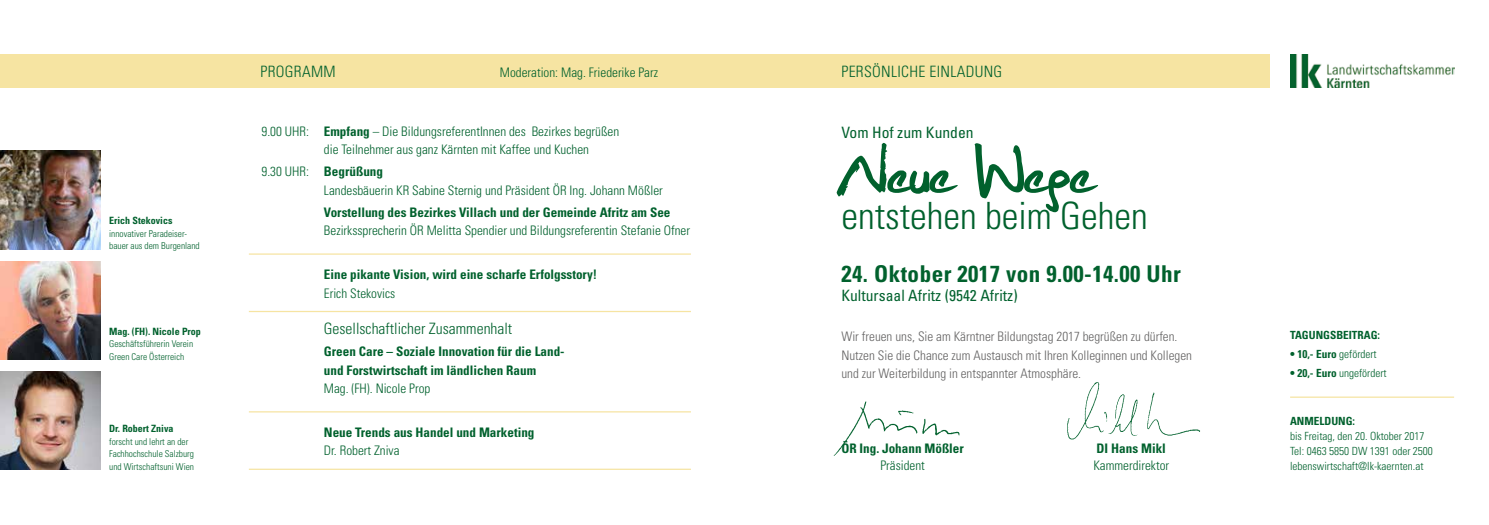
<style>
.page{position:relative;width:1489px;height:525px;background:#fff}
.page>*{position:absolute;margin:0;border:0;box-sizing:border-box;transform-origin:0 0}
.t1{font:92.5px "Christopherhand";letter-spacing:-.02em;color:#01612d}
.t2{font:300 condensed 37.5px "Univers";color:#01612d}
.t3{font:700 condensed 23.12px "Univers";letter-spacing:.02em;color:#01612d}
.t4{font:condensed 15.62px "Univers";color:#01612d}
.t5{font:300 condensed 15.62px "Univers";color:#01612d}
.t6{font:300 condensed 15.62px "Univers";letter-spacing:.02em;color:#01612d}
.t7{font:300 condensed 13.12px/18.4px "Univers";color:#01612d}
.t8{font:700 condensed 13.12px/18.4px "Univers";color:#01612d}
.t9{font:300 condensed 13.12px/18.8px "Univers";color:#646363}
.t10{font:300 condensed 11.25px/15px "Univers";color:#01612d}
.t11{font:700 condensed 11.25px "Univers";color:#01612d}
.t12{font:700 condensed 10px "Univers";color:#01612d}
.t13{font:300 condensed 9.38px/12.5px "Univers";color:#01612d}
.s1{font-weight:700}
.s2{font-weight:300}
</style>
<div class="page">
<div style="left:0;top:54px;width:1269px;height:34px;background:#f6e4a2"></div>
<img style="left:1290px;top:54px;width:163px;height:34px">
<img style="left:0;top:261px;width:101px;height:98px">
<img style="left:0;top:371px;width:101px;height:98px">
<img style="left:0;top:151px;width:101px;height:98px">
<img style="left:833px;top:401px;width:127px;height:55px">
<img style="left:1067px;top:382px;width:133px;height:58px">
<hr style="left:249px;top:253px;width:442px;height:1px;background:#f6e4a2">
<hr style="left:249px;top:311px;width:442px;height:1px;background:#f6e4a2">
<hr style="left:249px;top:411px;width:442px;height:1px;background:#f6e4a2">
<hr style="left:249px;top:468px;width:442px;height:1px;background:#f6e4a2">
<hr style="left:1289px;top:396px;width:164px;height:1px;background:#f6e4a2">
<p class="t12" style="left:109px;top:214px;width:65px">Erich Stekovics</p>
<p class="t13" style="left:109px;top:227px;width:92px">innovativer Paradeiser&shy;bauer aus dem Burgenland</p>
<p class="t12" style="left:109px;top:324px;width:93px">Mag. (FH). Nicole Prop</p>
<p class="t13" style="left:109px;top:337px;width:85px">Geschäftsführerin Verein<br>Green Care Österreich</p>
<p class="t12" style="left:109px;top:422px;width:66px">Dr. Robert Zniva</p>
<p class="t13" style="left:109px;top:435px;width:86px">forscht und lehrt an der<br>Fachhochschule Salzburg und Wirtschaftsuni Wien</p>
<p class="t6" style="left:260px;top:62px;width:77px">PROGRAMM</p>
<p class="t6" style="left:841px;top:62px;width:162px">PERSÖNLICHE EINLADUNG</p>
<p class="t7" style="left:500px;top:63px;width:160px">Moderation: Mag. Friederike Parz</p>
<p class="t7" style="left:324px;top:122px;width:297px;text-indent:-62px">9.00 UHR: <span class="s1">Empfang</span> – Die BildungsreferentInnen des Bezirkes begrüßen die Teilnehmer aus ganz Kärnten mit Kaffee und Kuchen</p>
<p class="t7" style="left:324px;top:162px;width:340px;text-indent:-62px">9.30 UHR: <span class="s1">Begrüßung<br></span>Landesbäuerin KR Sabine Sternig und Präsident ÖR Ing. Johann Mößler</p>
<p class="t8" style="left:324px;top:203px;width:348px">Vorstellung des Bezirkes Villach und der Gemeinde Afritz am See</p>
<p class="t7" style="left:324px;top:221px;width:367px">Bezirkssprecherin ÖR Melitta Spendier und Bildungsreferentin Stefanie Ofner</p>
<p class="t8" style="left:324px;top:265px;width:275px">Eine pikante Vision, wird eine scharfe Erfolgsstory!</p>
<p class="t7" style="left:324px;top:284px;width:73px">Erich Stekovics</p>
<p class="t5" style="left:324px;top:319px;width:190px">Gesellschaftlicher Zusammenhalt</p>
<p class="t8" style="left:324px;top:342px;width:242px">Green Care – Soziale Innovation für die Land&shy;und Forstwirtschaft im ländlichen Raum</p>
<p class="t7" style="left:324px;top:379px;width:108px">Mag. (FH). Nicole Prop</p>
<p class="t8" style="left:324px;top:423px;width:212px">Neue Trends aus Handel und Marketing</p>
<p class="t7" style="left:324px;top:441px;width:77px">Dr. Robert Zniva</p>
<p class="t4" style="left:841px;top:122px;width:134px">Vom Hof zum Kunden</p>
<h1 class="t1" style="left:841px;top:131px;width:254px">Neue Wege</h1>
<h2 class="t2" style="left:841px;top:193px;width:308px">entstehen beim Gehen</h2>
<h3 class="t3" style="left:841px;top:259px;width:341px">24. Oktober 2017 von 9.00-14.00 Uhr</h3>
<p class="t4" style="left:841px;top:285px;width:178px">Kultursaal Afritz (9542 Afritz)</p>
<p class="t9" style="left:841px;top:327px;width:352px">Wir freuen uns, Sie am Kärntner Bildungstag 2017 begrüßen zu dürfen.<br>Nutzen Sie die Chance zum Austausch mit Ihren Kolleginnen und Kollegen und zur Weiterbildung in entspannter Atmosphäre.</p>
<p class="t8" style="left:841px;top:438px;width:124px">ÖR Ing. Johann Mößler</p>
<p class="t7" style="left:880px;top:456px;width:46px">Präsident</p>
<p class="t8" style="left:1096px;top:438px;width:71px">DI Hans Mikl</p>
<p class="t7" style="left:1093px;top:456px;width:77px">Kammerdirektor</p>
<p class="t11" style="left:1289px;top:328px;width:91px">TAGUNGSBEITRAG:</p>
<p class="t11" style="left:1289px;top:347px;width:88px">• 10,- Euro <span class="s2">gefördert</span></p>
<p class="t10" style="left:1289px;top:365px;width:98px"><span class="s1">• 20,- Euro</span> ungefördert</p>
<p class="t11" style="left:1289px;top:413px;width:66px">ANMELDUNG:</p>
<p class="t10" style="left:1289px;top:428px;width:144px">bis Freitag, den 20. Oktober 2017<br>Tel: 0463 5850 DW 1391 oder 2500 lebenswirtschaft@lk-kaernten.at</p>
</div>
